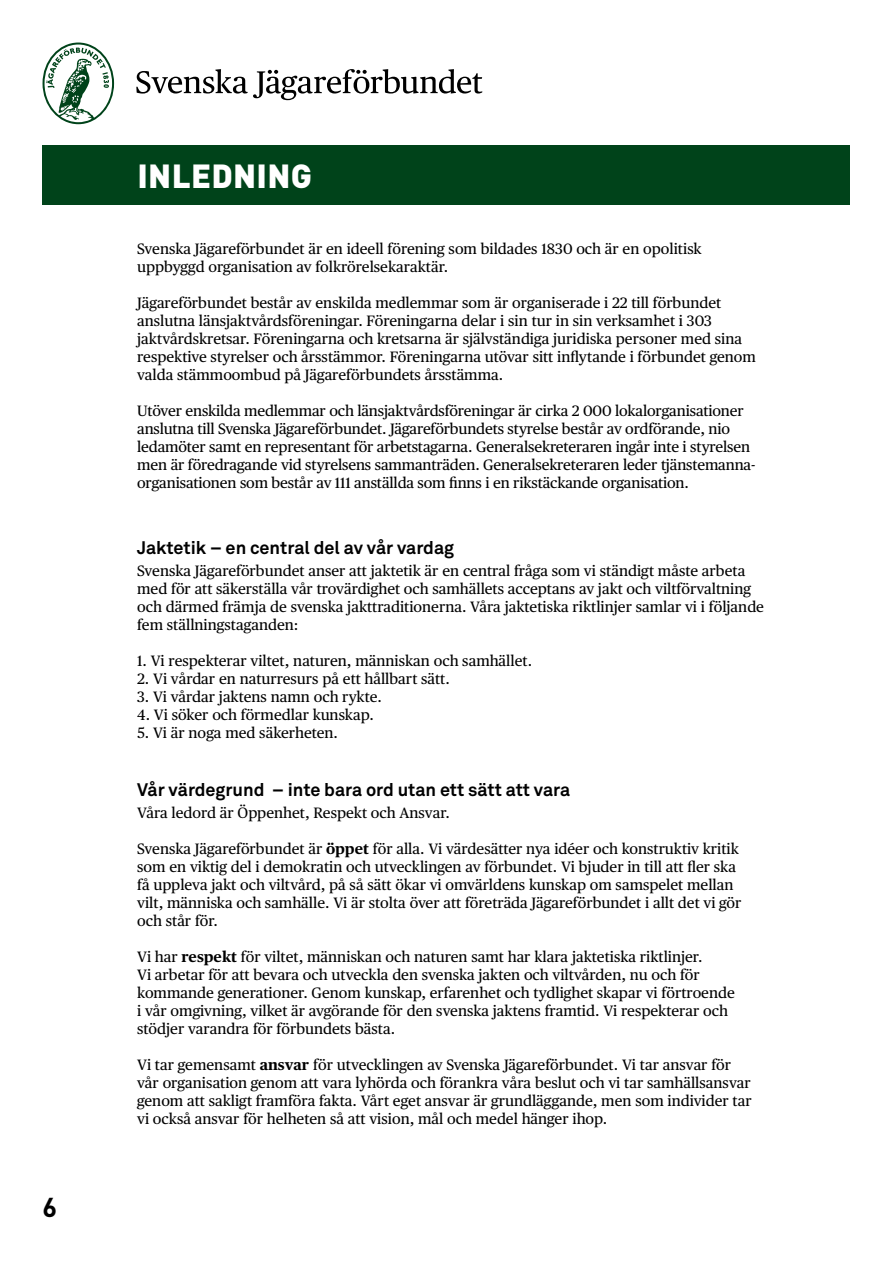
<style>
.page{position:relative;width:893px;height:1263px;background:#fff}
.page>*{position:absolute;margin:0;border:0;box-sizing:border-box;transform-origin:0 0}
.t1{font:900 33px "DINOT";letter-spacing:.01em;color:#fff}
.t2{font:700 27px "DINOT";color:#000}
.t3{font:700 18px "Akkurat Std";color:#000}
.t4{font:15px/18px "Publico Text";color:#000}
.s1{font-weight:700}
</style>
<div class="page">
<svg style="left:43px;top:43px;width:71px;height:81px"></svg>
<svg style="left:136px;top:69px;width:346px;height:31px"></svg>
<div style="left:43px;top:145px;width:807px;height:60px;background:#00431a"></div>
<h2 class="t2" style="left:43px;top:1189px;width:16px">6</h2>
<h1 class="t1" style="left:137px;top:154px;width:19px">INLE</h1>
<h1 class="t1" style="left:211px;top:154px;width:102px">DNING</h1>
<p class="t4" style="left:137px;top:240px;width:566px">Svenska Jägareförbundet är en ideell förening som bildades 1830 och är en opolitisk uppbyggd organisation av folkrörelsekaraktär.</p>
<p class="t4" style="left:137px;top:294px;width:620px">Jägareförbundet består av enskilda medlemmar som är organiserade i 22 till förbundet anslutna länsjaktvårdsföreningar. Föreningarna delar i sin tur in sin verksamhet i 303 jaktvårdskretsar. Föreningarna och kretsarna är självständiga juridiska personer med sina respektive styrelser och årsstämmor. Föreningarna utövar sitt inflytande i förbundet genom valda stämmoombud på Jägareförbundets årsstämma.</p>
<p class="t4" style="left:137px;top:402px;width:620px">Utöver enskilda medlemmar och länsjaktvårdsföreningar är cirka 2 000 lokalorganisationer anslutna till Svenska Jägareförbundet. Jägareförbundets styrelse består av ordförande, nio ledamöter samt en representant för arbetstagarna. Generalsekreteraren ingår inte i styrelsen men är föredragande vid styrelsens sammanträden. Generalsekreteraren leder tjänstemanna&shy;organisationen som består av 111 anställda som finns i en rikstäckande organisation.</p>
<p class="t3" style="left:137px;top:537px;width:318px">Jaktetik – en central del av vår vardag</p>
<p class="t4" style="left:137px;top:562px;width:628px">Svenska Jägareförbundet anser att jaktetik är en central fråga som vi ständigt måste arbeta med för att säkerställa vår trovärdighet och samhällets acceptans av jakt och viltförvaltning och därmed främja de svenska jakttraditionerna. Våra jaktetiska riktlinjer samlar vi i följande fem ställningstaganden:</p>
<p class="t4" style="left:137px;top:652px;width:396px">1. Vi respekterar viltet, naturen, människan och samhället.</p>
<p class="t4" style="left:137px;top:670px;width:314px">2. Vi vårdar en naturresurs på ett hållbart sätt.</p>
<p class="t4" style="left:137px;top:688px;width:246px">3. Vi vårdar jaktens namn och rykte.</p>
<p class="t4" style="left:137px;top:706px;width:238px">4. Vi söker och förmedlar kunskap.</p>
<p class="t4" style="left:137px;top:724px;width:202px">5. Vi är noga med säkerheten.</p>
<p class="t3" style="left:137px;top:778px;width:435px">Vår värdegrund – inte bara ord utan ett sätt att vara</p>
<p class="t4" style="left:137px;top:804px;width:314px">Våra ledord är Öppenhet, Respekt och Ansvar.</p>
<p class="t4" style="left:137px;top:840px;width:606px">Svenska Jägareförbundet är <span class="s1">öppet</span> för alla. Vi värdesätter nya idéer och konstruktiv kritik som en viktig del i demokratin och utvecklingen av förbundet. Vi bjuder in till att fler ska få uppleva jakt och viltvård, på så sätt ökar vi omvärldens kunskap om samspelet mellan vilt, människa och samhälle. Vi är stolta över att företräda Jägareförbundet i allt det vi gör och står för.</p>
<p class="t4" style="left:137px;top:948px;width:599px">Vi har <span class="s1">respekt</span> för viltet, människan och naturen samt har klara jaktetiska riktlinjer.<br>Vi arbetar för att bevara och utveckla den svenska jakten och viltvården, nu och för kommande generationer. Genom kunskap, erfarenhet och tydlighet skapar vi förtroende i vår omgivning, vilket är avgörande för den svenska jaktens framtid. Vi respekterar och stödjer varandra för förbundets bästa.</p>
<p class="t4" style="left:137px;top:1056px;width:616px">Vi tar gemensamt <span class="s1">ansvar</span> för utvecklingen av Svenska Jägareförbundet. Vi tar ansvar för vår organisation genom att vara lyhörda och förankra våra beslut och vi tar samhällsansvar genom att sakligt framföra fakta. Vårt eget ansvar är grundläggande, men som individer tar vi också ansvar för helheten så att vision, mål och medel hänger ihop.</p>
</div>
